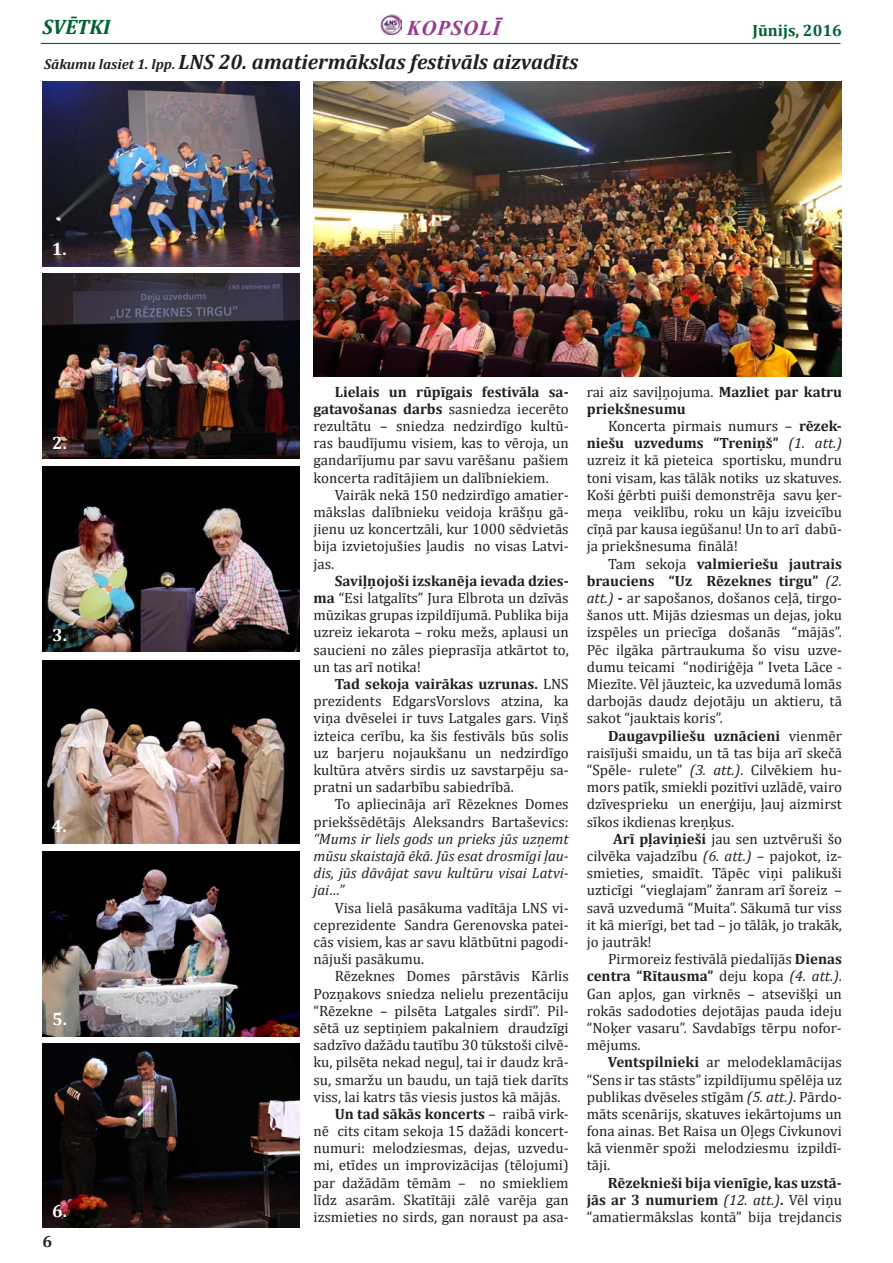
<style>
.page{position:relative;width:893px;height:1263px;background:#fff}
.page>*{position:absolute;margin:0;border:0;box-sizing:border-box;transform-origin:0 0}
.t1{font:italic 700 21px "Cambria";color:#231f20}
.t2{font:italic 700 21px "Times New Roman";letter-spacing:.035em;color:#983c8f}
.t3{font:italic 700 21px "Cambria";color:#006134}
.t4{font:700 18px "Cambria";color:#fff}
.t5{font:700 16.5px "Cambria";color:#006134}
.t6{font:700 16.5px "Cambria";color:#231f20}
.t7{font:15px/17.2px "Cambria";color:#231f20;text-align:justify}
.t8{font:italic 15px/17.2px "Cambria";color:#231f20;text-align:justify}
.t9{font:700 15px/17.2px "Cambria";color:#231f20}
.s1{font-size:14.25px}
.s2{font-weight:700}
.s3{font-style:normal}
.s4{font-weight:400}
.s5{font-style:italic}
.s6{font-weight:400;font-style:italic}
</style>
<div class="page">
<img style="left:381px;top:14px;width:20px;height:21px">
<hr style="left:41px;top:43px;width:799px;height:1px;background:#006134">
<img style="left:42px;top:82px;width:257px;height:184px">
<img style="left:42px;top:274px;width:257px;height:184px">
<img style="left:43px;top:467px;width:256px;height:184px">
<img style="left:42px;top:660px;width:257px;height:183px">
<img style="left:42px;top:851px;width:257px;height:185px">
<img style="left:42px;top:1043px;width:257px;height:185px">
<img style="left:313px;top:82px;width:529px;height:294px">
<p class="t3" style="left:43px;top:12px;width:69px">SVĒTKI</p>
<h1 class="t2" style="left:407px;top:13px;width:95px">KOPSOLĪ</h1>
<p class="t5" style="left:752px;top:18px;width:91px">Jūnijs, 2016</p>
<p class="t1" style="left:44px;top:47px;width:536px"><span class="s1">Sākumu lasiet 1. lpp.</span> LNS 20. amatiermākslas festivāls aizvadīts</p>
<p class="t4" style="left:52px;top:236px;width:16px">1.</p>
<p class="t4" style="left:52px;top:430px;width:16px">2.</p>
<p class="t4" style="left:52px;top:622px;width:16px">3.</p>
<p class="t4" style="left:52px;top:813px;width:16px">4.</p>
<p class="t4" style="left:52px;top:1006px;width:16px">5.</p>
<p class="t4" style="left:52px;top:1198px;width:16px">6.</p>
<p class="t6" style="left:43px;top:1229px;width:11px">6</p>
<p class="t7" style="left:313px;top:383px;width:257px;text-indent:21px"><span class="s2">Lielais un rūpīgais festivāla sa&shy;gatavošanas darbs</span> sasniedza iecerēto rezultātu – sniedza nedzirdīgo kultū&shy;ras baudījumu visiem, kas to vēroja, un gandarījumu par savu varēšanu pašiem koncerta radītājiem un dalībniekiem.</p>
<p class="t7" style="left:313px;top:486px;width:257px;text-indent:21px">Vairāk nekā 150 nedzirdīgo amatier&shy;mākslas dalībnieku veidoja krāšņu gā&shy;jienu uz koncertzāli, kur 1000 sēdvietās bija izvietojušies ļaudis no visas Latvi&shy;jas.</p>
<p class="t7" style="left:313px;top:572px;width:257px;text-indent:21px"><span class="s2">Saviļņojoši izskanēja ievada dzies&shy;ma</span> “Esi latgalīts” Jura Elbrota un dzīvās mūzikas grupas izpildījumā. Publika bija uzreiz iekarota – roku mežs, aplausi un saucieni no zāles pieprasīja atkārtot to, un tas arī notika!</p>
<p class="t7" style="left:313px;top:675px;width:257px;text-indent:21px"><span class="s2">Tad sekoja vairākas uzrunas.</span> LNS prezidents EdgarsVorslovs atzina, ka viņa dvēselei ir tuvs Latgales gars. Viņš izteica cerību, ka šis festivāls būs solis uz barjeru nojaukšanu un nedzirdīgo kultūra atvērs sirdis uz savstarpēju sa&shy;pratni un sadarbību sabiedrībā.</p>
<p class="t8" style="left:313px;top:795px;width:257px;text-indent:21px"><span class="s3">To apliecināja arī Rēzeknes Domes priekšsēdētājs Aleksandrs Bartaševics: </span>“Mums ir liels gods un prieks jūs uzņemt mūsu skaistajā ēkā. Jūs esat drosmīgi ļau&shy;dis, jūs dāvājat savu kultūru visai Latvi&shy;jai…”</p>
<p class="t7" style="left:313px;top:899px;width:257px;text-indent:21px">Visa lielā pasākuma vadītāja LNS vi&shy;ceprezidente Sandra Gerenovska patei&shy;cās visiem, kas ar savu klātbūtni pagodi&shy;nājuši pasākumu.</p>
<p class="t7" style="left:313px;top:967px;width:257px;text-indent:21px">Rēzeknes Domes pārstāvis Kārlis Pozņakovs sniedza nelielu prezentāciju “Rēzekne – pilsēta Latgales sirdī”. Pil&shy;sētā uz septiņiem pakalniem draudzīgi sadzīvo dažādu tautību 30 tūkstoši cilvē&shy;ku, pilsēta nekad neguļ, tai ir daudz krā&shy;su, smaržu un baudu, un tajā tiek darīts viss, lai katrs tās viesis justos kā mājās.</p>
<p class="t7" style="left:313px;top:1105px;width:257px;text-indent:21px"><span class="s2">Un tad sākās koncerts</span> – raibā virk&shy;nē cits citam sekoja 15 dažādi koncert&shy;numuri: melodziesmas, dejas, uzvedu&shy;mi, etīdes un improvizācijas (tēlojumi) par dažādām tēmām – no smiekliem līdz asarām. Skatītāji zālē varēja gan izsmieties no sirds, gan noraust pa asa-</p>
<p class="t9" style="left:587px;top:382px;width:257px"><span class="s4">rai aiz saviļņojuma.</span> Mazliet par katru priekšnesumu</p>
<p class="t7" style="left:587px;top:417px;width:257px;text-indent:21px">Koncerta pirmais numurs – <span class="s2">rēzek&shy;niešu uzvedums “Treniņš”</span> <span class="s5">(1. att.) </span>uzreiz it kā pieteica sportisku, mundru toni visam, kas tālāk notiks uz skatuves.<br>Koši ģērbti puiši demonstrēja savu ķer&shy;meņa veiklību, roku un kāju izveicību cīņā par kausa iegūšanu! Un to arī dabū&shy;ja priekšnesuma finālā!</p>
<p class="t7" style="left:587px;top:555px;width:257px;text-indent:21px">Tam sekoja <span class="s2">valmieriešu jautrais brauciens “Uz Rēzeknes tirgu”</span> <span class="s5">(2. att.)</span> <span class="s2">-</span> ar sapošanos, došanos ceļā, tirgo&shy;šanos utt. Mijās dziesmas un dejas, joku izspēles un priecīga došanās “mājās”.<br>Pēc ilgāka pārtraukuma šo visu uzve&shy;dumu teicami “nodiriģēja ” Iveta Lāce - Miezīte. Vēl jāuzteic, ka uzvedumā lomās darbojās daudz dejotāju un aktieru, tā sakot “jauktais koris”.</p>
<p class="t7" style="left:587px;top:727px;width:257px;text-indent:21px"><span class="s2">Daugavpiliešu uznācieni</span> vienmēr raisījuši smaidu, un tā tas bija arī skečā “Spēle- rulete” <span class="s5">(3. att.)</span>. Cilvēkiem hu&shy;mors patīk, smiekli pozitīvi uzlādē, vairo dzīvesprieku un enerģiju, ļauj aizmirst sīkos ikdienas kreņķus.</p>
<p class="t7" style="left:587px;top:830px;width:257px;text-indent:26px"><span class="s2">Arī pļaviņieši</span> jau sen uztvēruši šo cilvēka vajadzību <span class="s5">(6. att.)</span> – pajokot, iz&shy;smieties, smaidīt. Tāpēc viņi palikuši uzticīgi “vieglajam” žanram arī šoreiz – savā uzvedumā “Muita”. Sākumā tur viss it kā mierīgi, bet tad – jo tālāk, jo trakāk, jo jautrāk!</p>
<p class="t7" style="left:587px;top:950px;width:257px;text-indent:21px">Pirmoreiz festivālā piedalījās <span class="s2">Dienas centra “Rītausma”</span> deju kopa <span class="s5">(4. att.)</span>.<br>Gan apļos, gan virknēs – atsevišķi un rokās sadodoties dejotājas pauda ideju “Noķer vasaru”. Savdabīgs tērpu nofor&shy;mējums.</p>
<p class="t7" style="left:587px;top:1053px;width:257px;text-indent:21px"><span class="s2">Ventspilnieki</span> ar melodeklamācijas “Sens ir tas stāsts” izpildījumu spēlēja uz publikas dvēseles stīgām <span class="s5">(5. att.)</span>. Pārdo&shy;māts scenārijs, skatuves iekārtojums un fona ainas. Bet Raisa un Oļegs Civkunovi kā vienmēr spoži melodziesmu izpildī&shy;tāji.</p>
<p class="t9" style="left:587px;top:1173px;width:257px;text-align:justify;text-indent:21px">Rēzeknieši bija vienīgie, kas uzstā&shy;jās ar 3 numuriem <span class="s6">(12. att.)</span>. <span class="s4">Vēl viņu “amatiermākslas kontā” bija trejdancis</span></p>
</div>
